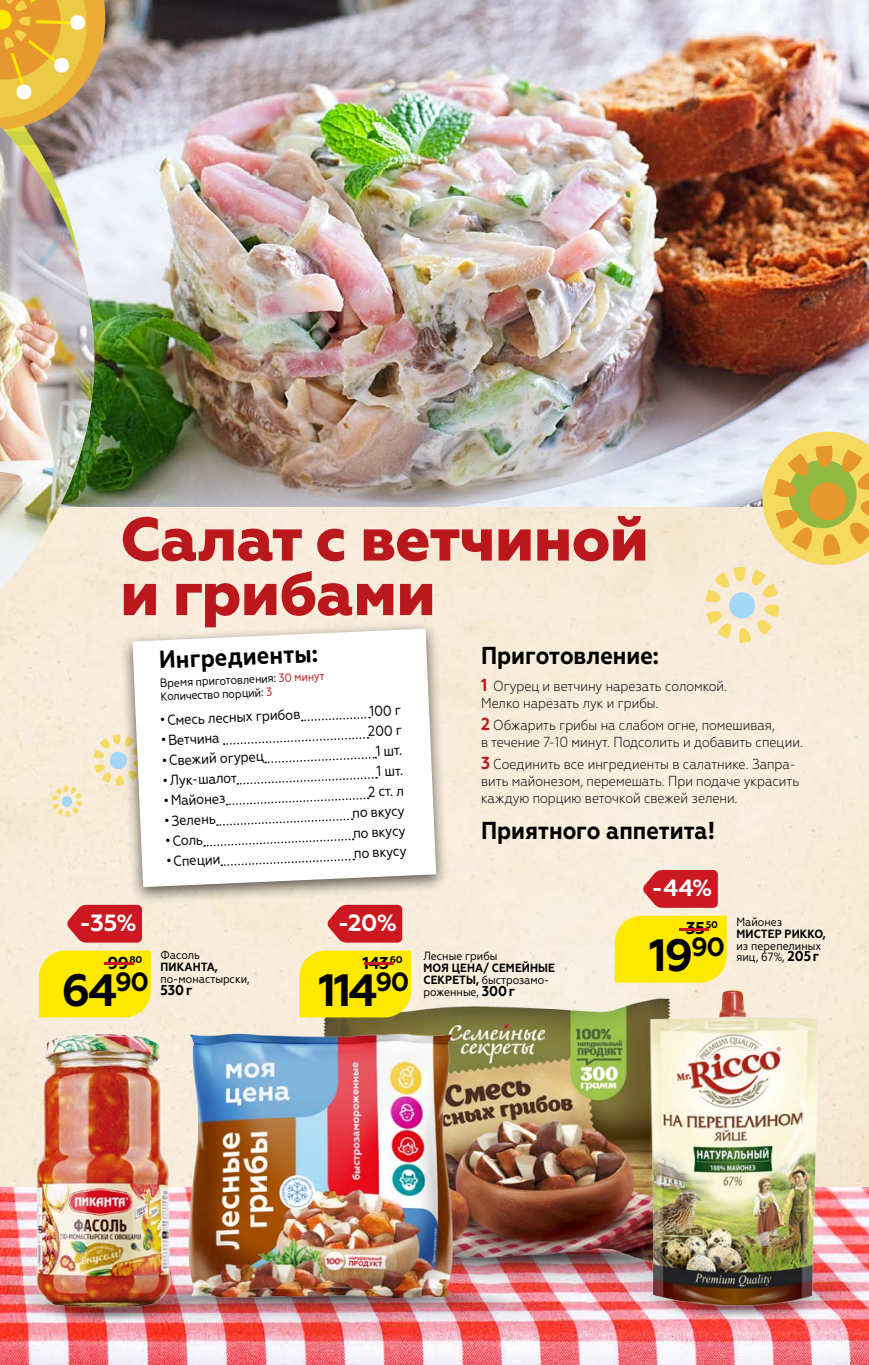
<style>
.page{position:relative;width:869px;height:1365px;background:#fff}
.page>*{position:absolute;margin:0;border:0;box-sizing:border-box;transform-origin:0 0}
.t1{font:800 61.25px/54.4px "Geometria";letter-spacing:-.01em;color:#bb181d}
.t2{font:700 45.15px "Geometria";letter-spacing:-.055em;color:#000}
.t3{font:700 24.5px "Geometria Narrow";color:#000}
.t4{font:700 23.45px "Geometria";color:#fff}
.t5{font:700 17.15px "Geometria";letter-spacing:-.03em;color:#000008}
.t6{font:300 14.53px/17px "Geometria Narrow";color:#000}
.t7{font:14.53px "Geometria Narrow";color:#000}
.t8{font:700 14.35px "Geometria Narrow";color:#000}
.t9{font:11.9px/13.7px "Geometria Narrow";color:#000}
.t10{font:700 11.9px/11.9px "Geometria Narrow";letter-spacing:.01em;color:#000}
.t11{font:700 9.8px "Geometria";color:#000008}
.s1{color:#bb181d}
.s2{font-weight:700;font-size:17.32px;color:#bb181d}
.s3{font-size:17.15px;color:#cb1821}
.s4{font-weight:700;font-size:14.35px}
.s5{font-weight:400}
.s6{font-size:14.35px}
</style>
<div class="page">
<div style="left:1px;top:506px;width:867px;height:681px;background:#f8ecdc"></div>
<svg style="left:93px;top:734px;width:26px;height:51px"></svg>
<img style="left:112px;top:0;width:756px;height:506px">
<img style="left:0;top:0;width:112px;height:546px">
<svg style="left:705px;top:425px;width:163px;height:218px;background:#e9d9a9"></svg>
<div style="left:119px;top:621px;width:330px;height:283px;background:#000;opacity:.63"></div>
<svg style="left:132px;top:628px;width:304px;height:259px"></svg>
<svg style="left:301px;top:715px;width:69px;height:7px"></svg>
<svg style="left:224px;top:736px;width:144px;height:9px"></svg>
<svg style="left:265px;top:756px;width:111px;height:8px"></svg>
<svg style="left:237px;top:776px;width:140px;height:9px"></svg>
<svg style="left:226px;top:796px;width:142px;height:10px"></svg>
<svg style="left:217px;top:817px;width:135px;height:9px"></svg>
<svg style="left:204px;top:837px;width:149px;height:10px"></svg>
<svg style="left:221px;top:857px;width:133px;height:9px"></svg>
<svg style="left:0;top:26px;width:94px;height:665px;background:#eacd92"></svg>
<img style="left:0;top:126px;width:94px;height:464px">
<img style="left:0;top:1187px;width:868px;height:177px">
<svg style="left:52px;top:785px;width:30px;height:31px"></svg>
<img style="left:0;top:1030px;width:167px;height:280px">
<img style="left:473px;top:1269px;width:86px;height:13px">
<div style="left:614px;top:915px;width:112px;height:67px;background:#ffe900"></div>
<svg style="left:642px;top:870px;width:75px;height:37px;background:#cf2d34"></svg>
<div style="left:39px;top:950px;width:112px;height:67px;background:#ffe900"></div>
<svg style="left:67px;top:904px;width:75px;height:38px;background:#d02f35"></svg>
<img style="left:559px;top:1226px;width:309px;height:94px">
<img style="left:411px;top:984px;width:270px;height:285px">
<img style="left:613px;top:986px;width:237px;height:325px">
<div style="left:299px;top:950px;width:112px;height:62px;background:#ffe900"></div>
<svg style="left:327px;top:904px;width:75px;height:38px;background:#d03036"></svg>
<img style="left:7px;top:1282px;width:619px;height:63px">
<img style="left:167px;top:1012px;width:306px;height:306px">
<h1 class="t1" style="left:120px;top:513px;width:530px">Салат с ветчиной и грибами</h1>
<h3 class="t3" style="left:158px;top:644px;width:160px;rotate:-2deg">Ингредиенты:</h3>
<p class="t9" style="left:160px;top:675px;width:166px;rotate:-2deg">Время приготовления: <span class="s1">30 минут<br></span>Количество порций: <span class="s1">3</span></p>
<p class="t7" style="left:159px;top:712px;width:142px;rotate:-3deg">•Смесь лесных грибов</p>
<p class="t7" style="left:369px;top:702px;width:33px;rotate:-3deg">100 г</p>
<p class="t7" style="left:160px;top:732px;width:60px;rotate:-3deg">•Ветчина</p>
<h3 class="t3" style="left:481px;top:641px;width:179px">Приготовление:</h3>
<p class="t6" style="left:481px;top:677px;width:247px"><span class="s2">1</span> Огурец и ветчину нарезать соломкой.<br>Мелко нарезать лук и грибы.</p>
<p class="t6" style="left:481px;top:716px;width:323px"><span class="s2">2</span> Обжарить грибы на слабом огне, помешивая,<br>в течение 7-10 минут. Подсолить и добавить специи.</p>
<p class="t6" style="left:481px;top:755px;width:319px"><span class="s2">3</span> Соединить все ингредиенты в салатнике. Запра&shy;вить майонезом, перемешать. При подаче украсить каждую порцию веточкой свежей зелени.</p>
<h3 class="t3" style="left:481px;top:815px;width:235px">Приятного аппетита!</h3>
<p class="t7" style="left:367px;top:723px;width:35px;rotate:-3deg">200 г</p>
<p class="t7" style="left:375px;top:742px;width:28px;rotate:-3deg">1 шт.</p>
<p class="t7" style="left:161px;top:752px;width:104px;rotate:-3deg">•Свежий огурец</p>
<p class="t7" style="left:376px;top:763px;width:28px;rotate:-3deg">1 шт.</p>
<p class="t7" style="left:162px;top:772px;width:76px;rotate:-3deg">•Лук-шалот</p>
<p class="t7" style="left:368px;top:783px;width:37px;rotate:-3deg">2 ст. л</p>
<p class="t7" style="left:163px;top:792px;width:63px;rotate:-3deg">•Майонез</p>
<p class="t7" style="left:351px;top:804px;width:54px;rotate:-3deg">по вкусу</p>
<p class="t7" style="left:164px;top:812px;width:53px;rotate:-3deg">•Зелень</p>
<p class="t7" style="left:352px;top:824px;width:54px;rotate:-3deg">по вкусу</p>
<p class="t7" style="left:165px;top:832px;width:39px;rotate:-3deg">•Соль</p>
<p class="t7" style="left:166px;top:852px;width:56px;rotate:-3deg">•Специи</p>
<p class="t7" style="left:353px;top:844px;width:54px;rotate:-3deg">по вкусу</p>
<h3 class="t4" style="left:651px;top:874px;width:63px">-44%</h3>
<h3 class="t4" style="left:80px;top:909px;width:59px">-35%</h3>
<p class="t11" style="left:95px;top:953px;width:49px"><span class="s3">-</span>80</p>
<p class="t5" style="left:107px;top:952px;width:23px">99</p>
<h2 class="t2" style="left:62px;top:963px;width:89px">64<sup>90</sup></h2>
<p class="t9" style="left:160px;top:948px;width:41px">Фасоль</p>
<p class="t10" style="left:160px;top:961px;width:59px">ПИКАНТА,</p>
<p class="t9" style="left:160px;top:971px;width:91px">по-монастырски,</p>
<p class="t8" style="left:160px;top:981px;width:33px">530г</p>
<h3 class="t4" style="left:337px;top:909px;width:61px">-20%</h3>
<p class="t11" style="left:355px;top:953px;width:49px"><span class="s3">-</span>60</p>
<p class="t5" style="left:362px;top:952px;width:28px">143</p>
<h2 class="t2" style="left:318px;top:963px;width:92px">114<sup>90</sup></h2>
<p class="t9" style="left:736px;top:914px;width:47px">Майонез</p>
<p class="t10" style="left:736px;top:927px;width:91px">МИСТЕР РИККО,</p>
<p class="t9" style="left:736px;top:938px;width:86px">из перепелиных</p>
<p class="t11" style="left:670px;top:918px;width:49px"><span class="s3">-</span>50</p>
<p class="t5" style="left:685px;top:917px;width:21px">35</p>
<h2 class="t2" style="left:649px;top:928px;width:77px">19<sup>90</sup></h2>
<p class="t9" style="left:423px;top:949px;width:75px">Лесные грибы</p>
<p class="t9" style="left:736px;top:950px;width:84px">яиц, 67%, <span class="s4">205г</span></p>
<p class="t10" style="left:423px;top:962px;width:133px">МОЯ ЦЕНА/ СЕМЕЙНЫЕ<br>СЕКРЕТЫ, <span class="s5">быстрозамо&shy;роженные,</span> <span class="s6">300г</span></p>
</div>
